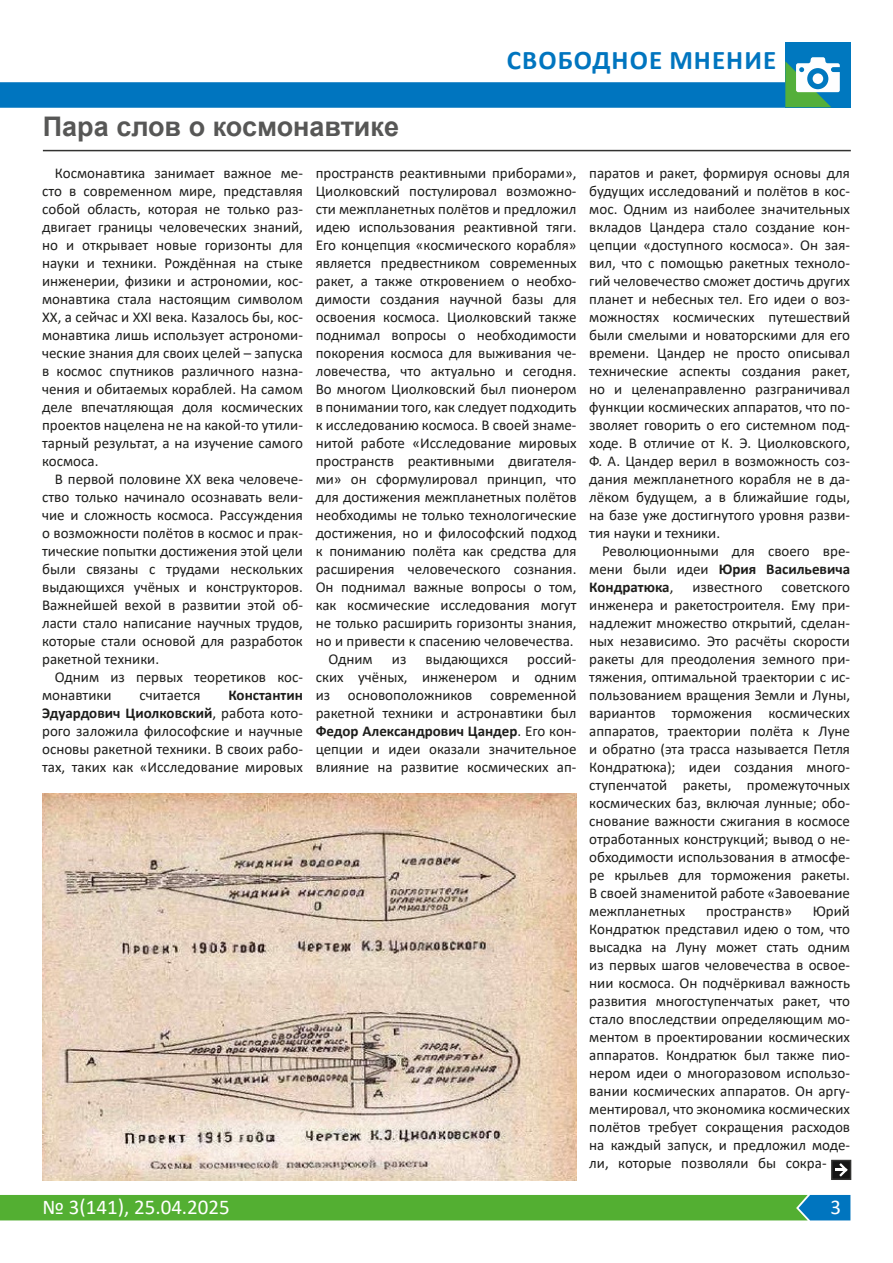
<style>
.page{position:relative;width:893px;height:1263px;background:#fff}
.page>*{position:absolute;margin:0;border:0;box-sizing:border-box;transform-origin:0 0}
.Заголовок{font:700 27px "Arial";color:#575756}
.Текст_статьи{font:700 27px "Calibri";letter-spacing:.04em;color:#0075bf}
.t1{font:21px "Calibri";color:#fff}
.Текст_статьи-2{font:15px/18px "Calibri";color:#1d1d1b;text-align:justify}
.s1{font-weight:700}
</style>
<div class="page">
<div style="left:0;top:1195px;width:850px;height:25px;background:#53af32"></div>
<div style="left:785px;top:42px;width:65px;height:65px;background:#0078bf"></div>
<svg style="left:0;top:57px;width:850px;height:51px"></svg>
<div style="left:813px;top:73px;width:10px;height:11px;background:#fefefe;border-radius:50%"></div>
<hr style="left:43px;top:150px;width:808px;height:1px;background:#323231">
<div style="left:832px;top:1160px;width:18px;height:19px;background:#151515"></div>
<svg style="left:835px;top:1163px;width:13px;height:14px"></svg>
<div style="left:831px;top:1160px;width:20px;height:20px;border:2px solid #323231"></div>
<img style="left:43px;top:793px;width:534px;height:387px">
<p class="Текст_статьи" style="left:507px;top:41px;width:271px">СВОБОДНОЕ МНЕНИЕ</p>
<p class="Заголовок" style="left:43px;top:108px;width:358px">Пара слов о космонавтике</p>
<p class="Текст_статьи-2" style="left:42px;top:163px;width:262px;text-indent:13px">Космонавтика занимает важное ме&shy;сто в современном мире, представляя собой область, которая не только раз&shy;двигает границы человеческих знаний, но и открывает новые горизонты для науки и техники. Рождённая на стыке инженерии, физики и астрономии, кос&shy;монавтика стала настоящим символом XX, а сейчас и XXI века. Казалось бы, кос&shy;монавтика лишь использует астрономи&shy;ческие знания для своих целей – запуска в космос спутников различного назна&shy;чения и обитаемых кораблей. На самом деле впечатляющая доля космических проектов нацелена не на какой-то утили&shy;тарный результат, а на изучение самого космоса.</p>
<p class="Текст_статьи-2" style="left:42px;top:469px;width:262px;text-indent:13px">В первой половине XX века человече&shy;ство только начинало осознавать вели&shy;чие и сложность космоса. Рассуждения о возможности полётов в космос и прак&shy;тические попытки достижения этой цели были связаны с трудами нескольких выдающихся учёных и конструкторов.<br>Важнейшей вехой в развитии этой об&shy;ласти стало написание научных трудов, которые стали основой для разработок ракетной техники.</p>
<p class="Текст_статьи-2" style="left:42px;top:667px;width:262px;text-indent:13px">Одним из первых теоретиков кос&shy;монавтики</p>
<p class="Текст_статьи-2" style="left:316px;top:163px;width:262px">пространств реактивными приборами», Циолковский постулировал возможно&shy;сти межпланетных полётов и предложил идею использования реактивной тяги.<br>Его концепция «космического корабля» является предвестником современных ракет, а также откровением о необхо&shy;димости создания научной базы для освоения космоса. Циолковский также поднимал вопросы о необходимости покорения космоса для выживания че&shy;ловечества, что актуально и сегодня.<br>Во многом Циолковский был пионером в понимании того, как следует подходить к исследованию космоса. В своей знаме&shy;нитой работе «Исследование мировых пространств реактивными двигателя&shy;ми» он сформулировал принцип, что для достижения межпланетных полётов необходимы не только технологические достижения, но и философский подход к пониманию полёта как средства для расширения человеческого сознания.<br>Он поднимал важные вопросы о том, как космические исследования могут не только расширить горизонты знания, но и привести к спасению человечества.</p>
<p class="Текст_статьи-2" style="left:328px;top:649px;width:46px">Одним</p>
<p class="Текст_статьи-2" style="left:392px;top:649px;width:16px">из</p>
<p class="Текст_статьи-2" style="left:425px;top:649px;width:84px">выдающихся</p>
<p class="Текст_статьи-2" style="left:316px;top:649px;width:262px;text-indent:212px">россий&shy;ских учёных, инженером и одним из основоположников современной ракетной техники и астронавтики был <span class="s1">Федор Александрович Цандер</span>. Его кон&shy;цепции и идеи оказали значительное влияние на развитие космических ап-</p>
<p class="Текст_статьи-2" style="left:42px;top:685px;width:262px;text-indent:186px"><span class="s1">Константин Эдуардович Циолковский</span>, работа кото&shy;рого заложила философские и научные основы ракетной техники. В своих рабо&shy;тах, таких как «Исследование мировых</p>
<p class="Текст_статьи-2" style="left:139px;top:685px;width:63px">считается</p>
<p class="Текст_статьи-2" style="left:589px;top:163px;width:262px">паратов и ракет, формируя основы для будущих исследований и полётов в кос&shy;мос. Одним из наиболее значительных вкладов Цандера стало создание кон&shy;цепции «доступного космоса». Он зая&shy;вил, что с помощью ракетных техноло&shy;гий человечество сможет достичь других планет и небесных тел. Его идеи о воз&shy;можностях космических путешествий были смелыми и новаторскими для его времени. Цандер не просто описывал технические аспекты создания ракет, но и целенаправленно разграничивал функции космических аппаратов, что по&shy;зволяет говорить о его системном под&shy;ходе. В отличие от К. Э. Циолковского, Ф. А. Цандер верил в возможность соз&shy;дания межпланетного корабля не в да&shy;лёком будущем, а в ближайшие годы, на базе уже достигнутого уровня разви&shy;тия науки и техники.</p>
<p class="Текст_статьи-2" style="left:589px;top:541px;width:262px;text-indent:13px">Революционными для своего вре&shy;мени были идеи <span class="s1">Юрия Васильевича Кондратюка</span>,</p>
<p class="Текст_статьи-2" style="left:589px;top:577px;width:262px;text-indent:192px">советского инженера и ракетостроителя. Ему при&shy;надлежит множество открытий, сделан&shy;ных независимо. Это расчёты скорости ракеты для преодоления земного при&shy;тяжения, оптимальной траектории с ис&shy;пользованием вращения Земли и Луны, вариантов торможения космических аппаратов, траектории полёта к Луне и обратно (эта трасса называется Петля Кондратюка); идеи создания много&shy;ступенчатой ракеты, промежуточных космических баз, включая лунные; обо&shy;снование важности сжигания в космосе отработанных конструкций; вывод о не&shy;обходимости использования в атмосфе&shy;ре крыльев для торможения ракеты.<br>В своей знаменитой работе «Завоевание межпланетных</p>
<p class="Текст_статьи-2" style="left:692px;top:577px;width:72px">известного</p>
<p class="Текст_статьи-2" style="left:589px;top:901px;width:262px;text-indent:224px">Юрий Кондратюк представил идею о том, что высадка на Луну может стать одним из первых шагов человечества в освое&shy;нии космоса. Он подчёркивал важность развития многоступенчатых ракет, что стало впоследствии определяющим мо&shy;ментом в проектировании космических аппаратов. Кондратюк был также пио&shy;нером идеи о многоразовом использо&shy;вании космических аппаратов. Он аргу&shy;ментировал, что экономика космических полётов требует сокращения расходов на каждый запуск, и предложил моде&shy;ли, которые позволяли бы сокра-</p>
<p class="Текст_статьи-2" style="left:706px;top:901px;width:87px">пространств»</p>
<h2 class="t1" style="left:43px;top:1193px;width:189px">№ 3(141), 25.04.2025</h2>
<h2 class="t1" style="left:830px;top:1193px;width:12px">3</h2>
</div>
